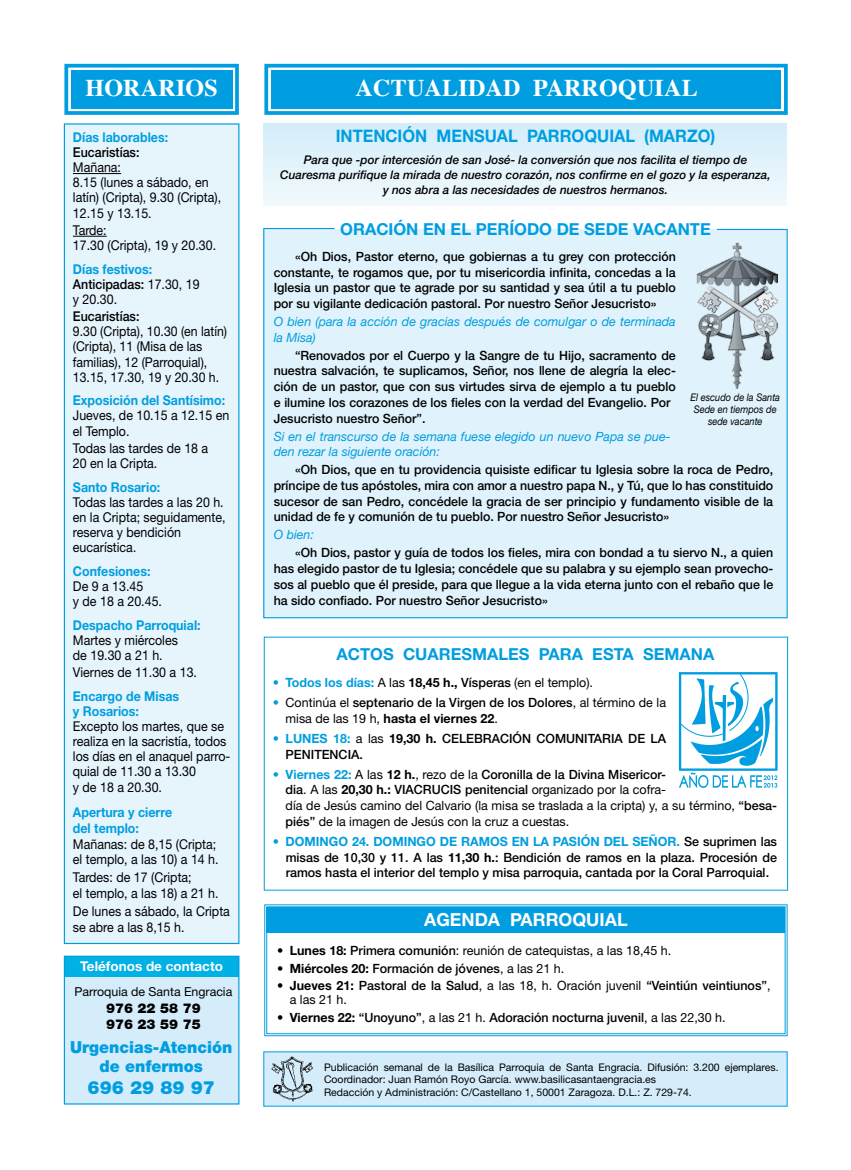
<style>
.page{position:relative;width:851px;height:1170px;background:#fff}
.page>*{position:absolute;margin:0;border:0;box-sizing:border-box;transform-origin:0 0}
.t1{font:700 24px "Times";letter-spacing:.01em;color:#fff}
.t2{font:900 18.15px "Helvetica Neue LT Std";color:#009ee0}
.t3{font:700 18px "Helvetica Neue LT Std";color:#fff}
.t4{font:700 17.25px "Helvetica Neue LT Std";color:#009ee0;scale:.95 1}
.t5{font:700 16.5px "Helvetica Neue LT Std";color:#009ee0}
.t6{font:900 16.5px/19.8px "Helvetica Neue LT Std";color:#009ee0;text-align:center;scale:.96 1}
.t7{font:13.5px/15.1px "Helvetica Neue LT Std";color:#000;scale:.92 1}
.t8{font:700 13.5px/15.1px "Helvetica Neue LT Std";color:#009ee0;scale:.92 1}
.t9{font:13.5px/15.1px "Helvetica Neue LT Std";color:#000;scale:.91 1}
.t10{font:500 13.5px "Helvetica Neue LT Std";color:#000;scale:.92 1}
.t11{font:700 13.5px "Helvetica Neue LT Std";color:#fff}
.t12{font:900 13.5px/16.5px "Helvetica Neue LT Std";color:#000}
.t13{font:500 12.75px/15.8px "Helvetica Neue LT Std";color:#000;text-align:justify}
.t14{font:12.75px/15.8px "Helvetica Neue LT Std";color:#000}
.t15{font:italic 12.75px/15.8px "Helvetica Neue LT Std";color:#009ee0}
.t16{font:12.3px "Helvetica Neue LT Std";color:#000}
.t17{font:italic 500 12px/15px "Helvetica Neue LT Std";color:#000;text-align:center}
.t18{font:10.5px/12.8px "Helvetica Neue LT Std";color:#000}
.t19{font:italic 10.5px/12px "Helvetica Neue LT Std";color:#000;text-align:center;scale:.88 1}
.s1{font-weight:700;color:#009ee0}
.s2{font-weight:500}
.s3{font-weight:700}
.s4{font-weight:400}
</style>
<div class="page">
<div style="left:64px;top:123px;width:175px;height:821px;background:#e6f4fc;border:1px solid #009ee0"></div>
<div style="left:64px;top:956px;width:175px;height:147px;background:#d5edfa"></div>
<div style="left:64px;top:956px;width:175px;height:20px;background:#00b1e6"></div>
<div style="left:64px;top:955px;width:175px;height:149px;border:1px solid #009ee0"></div>
<div style="left:271px;top:70px;width:509px;height:38px;background:#009ee0"></div>
<div style="left:264px;top:64px;width:523px;height:51px;border:4px solid #009ee0"></div>
<div style="left:71px;top:70px;width:161px;height:38px;background:#009ee0"></div>
<div style="left:64px;top:64px;width:175px;height:51px;border:4px solid #009ee0"></div>
<hr style="left:73px;top:173px;width:48px;height:1px;background:#000">
<hr style="left:73px;top:236px;width:34px;height:1px;background:#000">
<div style="left:263px;top:1051px;width:524px;height:55px;background:#d5edfa"></div>
<img style="left:271px;top:1056px;width:42px;height:45px">
<div style="left:264px;top:123px;width:523px;height:83px;background:linear-gradient(to bottom,#d3edf9,#f2f9fd)"></div>
<svg style="left:264px;top:904px;width:524px;height:132px"></svg>
<div style="left:267px;top:906px;width:517px;height:26px;background:#009ee0"></div>
<svg style="left:263px;top:636px;width:525px;height:255px"></svg>
<svg style="left:678px;top:672px;width:99px;height:116px"></svg>
<div style="left:263px;top:228px;width:525px;height:391px;background:#e0f2fb"></div>
<img style="left:696px;top:242px;width:81px;height:147px">
<h1 class="t1" style="left:85px;top:65px;width:134px">HORARIOS</h1>
<h1 class="t1" style="left:355px;top:65px;width:343px">ACTUALIDAD PARROQUIAL</h1>
<p class="t8" style="left:73px;top:129px;width:105px">Días laborables:</p>
<p class="t10" style="left:73px;top:144px;width:74px">Eucaristías:</p>
<p class="t7" style="left:73px;top:160px;width:163px">Mañana:<br>8.15 (lunes a sábado, en latín) (Cripta), 9.30 (Cripta),<br>12.15 y 13.15.</p>
<p class="t7" style="left:73px;top:222px;width:157px">Tarde:<br>17.30 (Cripta), 19 y 20.30.</p>
<p class="t7" style="left:73px;top:261px;width:139px"><span class="s1">Días festivos:<br></span><span class="s2">Anticipadas:</span> 17.30, 19 y 20.30.</p>
<p class="t10" style="left:73px;top:308px;width:74px">Eucaristías:</p>
<p class="t9" style="left:73px;top:324px;width:171px">9.30 (Cripta), 10.30 (en latín) (Cripta), 11 (Misa de las familias), 12 (Parroquial),<br>13.15, 17.30, 19 y 20.30 h.</p>
<p class="t8" style="left:73px;top:392px;width:167px">Exposición del Santísimo:</p>
<p class="t7" style="left:73px;top:408px;width:171px">Jueves, de 10.15 a 12.15 en el Templo.</p>
<p class="t7" style="left:73px;top:440px;width:149px">Todas las tardes de 18 a<br>20 en la Cripta.</p>
<p class="t8" style="left:73px;top:479px;width:96px">Santo Rosario:</p>
<p class="t7" style="left:73px;top:494px;width:167px">Todas las tardes a las 20 h. en la Cripta; seguidamente, reserva y bendición eucarística.</p>
<p class="t8" style="left:73px;top:563px;width:86px">Confesiones:</p>
<p class="t7" style="left:73px;top:578px;width:98px">De 9 a 13.45<br>y de 18 a 20.45.</p>
<p class="t8" style="left:73px;top:617px;width:140px">Despacho Parroquial:</p>
<p class="t7" style="left:73px;top:632px;width:116px">Martes y miércoles de 19.30 a 21 h.</p>
<p class="t7" style="left:73px;top:664px;width:136px">Viernes de 11.30 a 13.</p>
<p class="t8" style="left:73px;top:688px;width:117px">Encargo de Misas y Rosarios:</p>
<p class="t7" style="left:73px;top:718px;width:173px">Excepto los martes, que se realiza en la sacristía, todos los días en el anaquel parro&shy;quial de 11.30 a 13.30<br>y de 18 a 20.30.</p>
<p class="t8" style="left:73px;top:803px;width:109px;line-height:15.9px">Apertura y cierre del templo:</p>
<p class="t7" style="left:73px;top:835px;width:160px;line-height:15.9px">Mañanas: de 8,15 (Cripta; el templo, a las 10) a 14 h.</p>
<p class="t7" style="left:73px;top:869px;width:160px;line-height:15.9px">Tardes: de 17 (Cripta;<br>el templo, a las 18) a 21 h.</p>
<p class="t7" style="left:73px;top:903px;width:172px;line-height:15.9px">De lunes a sábado, la Cripta se abre a las 8,15 h.</p>
<p class="t11" style="left:80px;top:958px;width:144px">Teléfonos de contacto</p>
<p class="t16" style="left:74px;top:984px;width:159px">Parroquia de Santa Engracia</p>
<p class="t12" style="left:106px;top:999px;width:96px">976 22 58 79<br>976 23 59 75</p>
<p class="t6" style="left:70px;top:1036px;width:170px">Urgencias-Atención de enfermos</p>
<h2 class="t2" style="left:88px;top:1076px;width:129px">696 29 89 97</h2>
<h3 class="t4" style="left:335px;top:125px;width:401px">INTENCIÓN MENSUAL PARROQUIAL (MARZO)</h3>
<p class="t17" style="left:280px;top:152px;width:492px">Para que -por intercesión de san José- la conversión que nos facilita el tiempo de<br>Cuaresma purifique la mirada de nuestro corazón, nos confirme en el gozo y la esperanza, y nos abra a las necesidades de nuestros hermanos.</p>
<p class="t5" style="left:340px;top:219px;width:372px">ORACIÓN EN EL PERÍODO DE SEDE VACANTE</p>
<p class="t13" style="left:274px;top:248px;width:403px;text-indent:21px">«Oh Dios, Pastor eterno, que gobiernas a tu grey con protección constante, te rogamos que, por tu misericordia infinita, concedas a la Iglesia un pastor que te agrade por su santidad y sea útil a tu pueblo por su vigilante dedicación pastoral. Por nuestro Señor Jesucristo»</p>
<p class="t15" style="left:274px;top:313px;width:403px">O bien (para la acción de gracias después de comulgar o de terminada la Misa)</p>
<p class="t13" style="left:274px;top:347px;width:403px;text-align:left;text-indent:21px">“Renovados por el Cuerpo y la Sangre de tu Hijo, sacramento de nuestra salvación, te suplicamos, Señor, nos llene de alegría la elec&shy;ción de un pastor, que con sus virtudes sirva de ejemplo a tu pueblo e ilumine los corazones de los fieles con la verdad del Evangelio. Por Jesucristo nuestro Señor”.</p>
<p class="t15" style="left:274px;top:428px;width:398px">Si en el transcurso de la semana fuese elegido un nuevo Papa se pue&shy;den rezar la siguiente oración:</p>
<p class="t13" style="left:274px;top:461px;width:501px;text-indent:21px">«Oh Dios, que en tu providencia quisiste edificar tu Iglesia sobre la roca de Pedro, príncipe de tus apóstoles, mira con amor a nuestro papa N., y Tú, que lo has constituido sucesor de san Pedro, concédele la gracia de ser principio y fundamento visible de la unidad de fe y comunión de tu pueblo. Por nuestro Señor Jesucristo»</p>
<p class="t15" style="left:274px;top:526px;width:42px">O bien:</p>
<p class="t13" style="left:274px;top:544px;width:501px;text-indent:21px">«Oh Dios, pastor y guía de todos los fieles, mira con bondad a tu siervo N., a quien has elegido pastor de tu Iglesia; concédele que su palabra y su ejemplo sean provecho&shy;sos al pueblo que él preside, para que llegue a la vida eterna junto con el rebaño que le ha sido confiado. Por nuestro Señor Jesucristo»</p>
<p class="t19" style="left:690px;top:391px;width:103px">El escudo de la Santa<br>Sede en tiempos de sede vacante</p>
<p class="t5" style="left:336px;top:643px;width:379px">ACTOS CUARESMALES PARA ESTA SEMANA</p>
<p class="t14" style="left:273px;top:674px;width:321px"><span class="s1">• Todos los días:</span> A las <span class="s3">18,45 h.,</span> <span class="s2">Vísperas</span> (en el templo).</p>
<p class="t14" style="left:285px;top:694px;width:382px;text-indent:-13px"><span class="s1">•</span> Continúa el <span class="s2">septenario de la Virgen de los Dolores</span>, al término de la misa de las 19 h, <span class="s3">hasta el viernes 22</span>.</p>
<p class="t13" style="left:285px;top:730px;width:382px;text-indent:-13px"><span class="s1">• LUNES 18:</span> <span class="s4">a las</span> <span class="s3">19,30 h.</span> CELEBRACIÓN COMUNITARIA DE LA<br>PENITENCIA.</p>
<p class="t14" style="left:285px;top:766px;width:493px;text-indent:-13px"><span class="s1">• Viernes 22:</span> A las <span class="s3">12 h.</span>, rezo de la <span class="s2">Coronilla de la Divina Misericor-<br>dia</span>. A las <span class="s3">20,30 h.:</span> <span class="s2">VIACRUCIS penitencial</span> organizado por la cofra-<br>día de Jesús camino del Calvario (la misa se traslada a la cripta) y, a su término, <span class="s2">“besa&shy;piés”</span> de la imagen de Jesús con la cruz a cuestas.</p>
<p class="t13" style="left:285px;top:833px;width:493px;text-indent:-13px"><span class="s1">• DOMINGO 24. DOMINGO DE RAMOS EN LA PASIÓN DEL SEÑOR.</span> Se suprimen las misas de 10,30 y 11. A las <span class="s3">11,30 h.</span>: Bendición de ramos en la plaza. Procesión de ramos hasta el interior del templo y misa parroquia, cantada por la Coral Parroquial.</p>
<h3 class="t3" style="left:424px;top:908px;width:205px">AGENDA PARROQUIAL</h3>
<p class="t14" style="left:277px;top:942px;width:396px"><span class="s3">• Lunes 18:</span> <span class="s2">Primera comunión</span>: reunión de catequistas, a las 18,45 h.</p>
<p class="t13" style="left:277px;top:960px;width:289px"><span class="s3">• Miércoles 20:</span> Formación de jóvenes<span class="s4">, a las 21 h.</span></p>
<p class="t13" style="left:290px;top:978px;width:482px;line-height:13.5px;text-indent:-13px"><span class="s3">• Jueves 21:</span> Pastoral de la Salud<span class="s4">, a las 18, h. Oración juvenil</span> “Veintiún veintiunos”<span class="s4">, a las 21 h.</span></p>
<p class="t13" style="left:277px;top:1009px;width:450px"><span class="s3">• Viernes 22:</span> “Unoyuno”<span class="s4">, a las 21 h.</span> Adoración nocturna juvenil<span class="s4">, a las 22,30 h.</span></p>
<p class="t18" style="left:324px;top:1060px;width:456px">Publicación semanal de la Basílica Parroquia de Santa Engracia. Difusión: 3.200 ejemplares.<br>Coordinador: Juan Ramón Royo García. www.basilicasantaengracia.es<br>Redacción y Administración: C/Castellano 1, 50001 Zaragoza. D.L.: Z. 729-74.</p>
</div>
